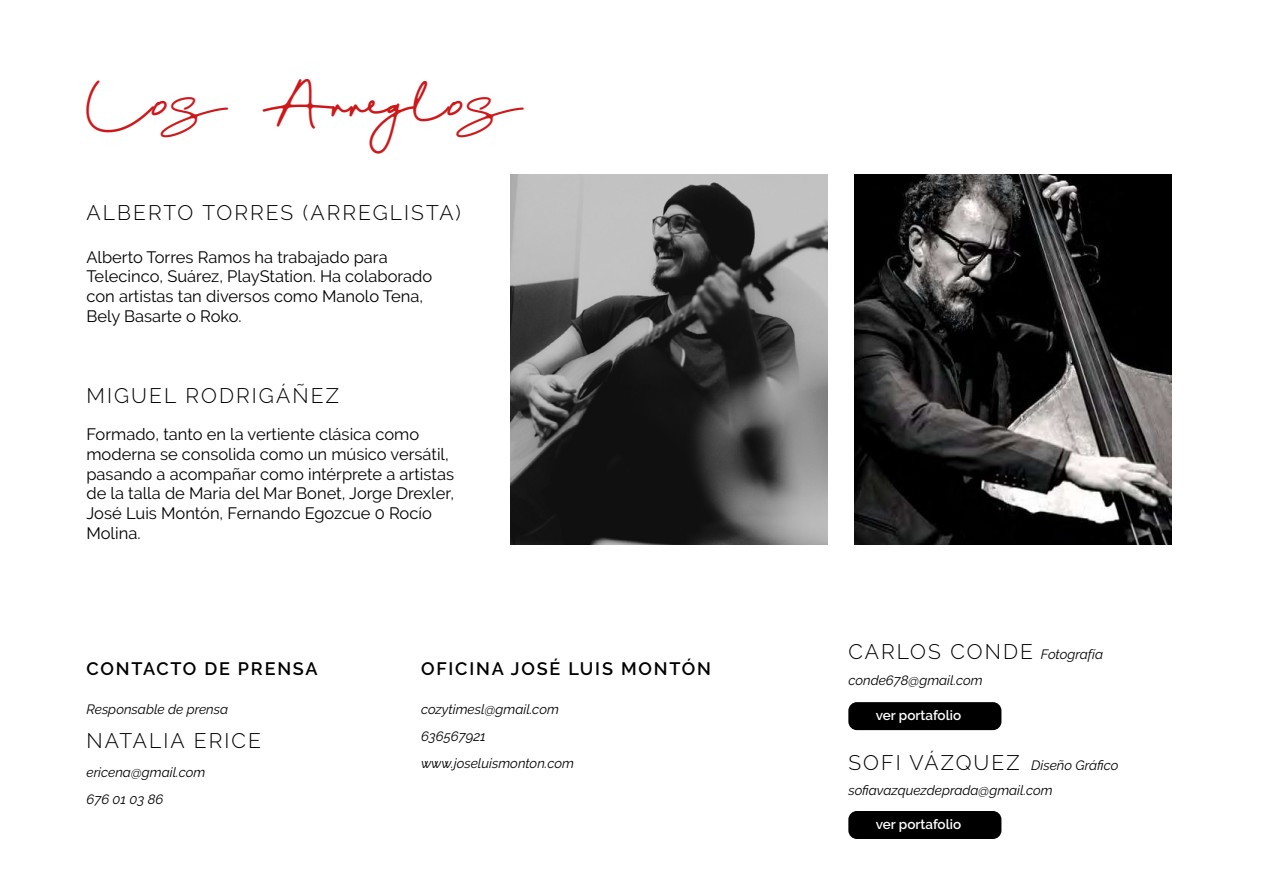
<style>
.page{position:relative;width:1263px;height:893px;background:#fff}
.page>*{position:absolute;margin:0;border:0;box-sizing:border-box;transform-origin:0 0}
.t1{font:300 21px "Raleway";letter-spacing:.1em;color:#000}
.t2{font:21px "Dream Only";color:#cd1719}
.t3{font:600 18px "Raleway";letter-spacing:.1em;color:#000}
.t4{font:16.5px/19.8px "Raleway";color:#000}
.t5{font:italic 13.5px/27px "Raleway";color:#000}
.t6{font:600 13.5px "Raleway";color:#fff}
.s1{font-size:18px}
</style>
<div class="page">
<img style="left:510px;top:174px;width:317px;height:371px">
<img style="left:855px;top:174px;width:316px;height:371px">
<div style="left:848px;top:702px;width:153px;height:28px;background:#000;border-radius:9px"></div>
<div style="left:848px;top:811px;width:153px;height:28px;background:#000;border-radius:9px"></div>
<p class="t2" style="left:86px;top:95px;width:141px">L 0<span class="s1">S</span></p>
<p class="t2" style="left:263px;top:95px;width:261px">Arregl0<span class="s1">S</span></p>
<p class="t1" style="left:86px;top:200px;width:376px">ALBERTO TORRES (ARREGLISTA)</p>
<p class="t4" style="left:86px;top:247px;width:347px">Alberto Torres Ramos ha trabajado para Telecinco, Suárez, PlayStation. Ha colaborado con artistas tan diversos como Manolo Tena, Bely Basarte o Roko.</p>
<p class="t1" style="left:86px;top:383px;width:254px">MIGUEL RODRIGÁÑEZ</p>
<p class="t4" style="left:86px;top:424px;width:369px">Formado, tanto en la vertiente clásica como moderna se consolida como un músico versátil, pasando a acompañar como intérprete a artistas de la talla de Maria del Mar Bonet, Jorge Drexler, José Luis Montón, Fernando Egozcue 0 Rocío Molina.</p>
<p class="t3" style="left:86px;top:658px;width:233px">CONTACTO DE PRENSA</p>
<p class="t5" style="left:86px;top:695px;width:143px">Responsable de prensa</p>
<p class="t1" style="left:86px;top:729px;width:176px">NATALIA ERICE</p>
<p class="t5" style="left:86px;top:759px;width:120px">ericena@gmail.com<br>676 01 03 86</p>
<p class="t3" style="left:421px;top:658px;width:291px">OFICINA JOSÉ LUIS MONTÓN</p>
<p class="t5" style="left:421px;top:695px;width:154px">cozytimesl@gmail.com<br>636567921 www.joseluismonton.com</p>
<p class="t1" style="left:848px;top:639px;width:186px">CARLOS CONDE</p>
<p class="t5" style="left:848px;top:667px;width:136px">conde678@gmail.com</p>
<p class="t6" style="left:876px;top:708px;width:87px">ver portafolio</p>
<p class="t5" style="left:1041px;top:641px;width:64px">Fotografía</p>
<p class="t1" style="left:848px;top:751px;width:173px">SOFI VÁZQUEZ</p>
<p class="t5" style="left:1031px;top:752px;width:89px">Diseño Gráfico</p>
<p class="t5" style="left:848px;top:777px;width:206px">sofiavazquezdeprada@gmail.com</p>
<p class="t6" style="left:876px;top:817px;width:87px">ver portafolio</p>
</div>
